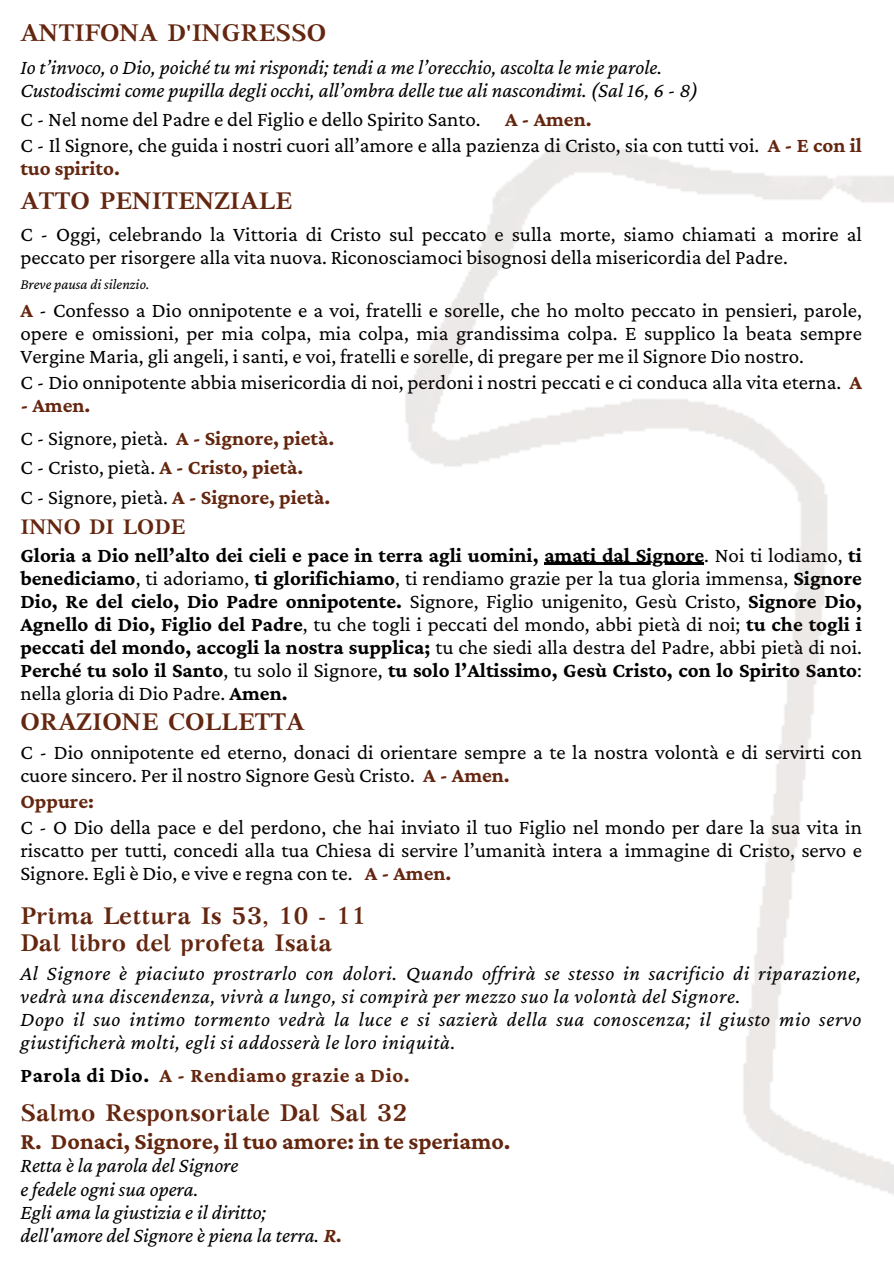
<style>
.page{position:relative;width:894px;height:1264px;background:#fff}
.page>*{position:absolute;margin:0;border:0;box-sizing:border-box;transform-origin:0 0}
.t1{font:700 24px/26.5px "GFS Artemisia";color:#64260f}
.t2{font:700 24px/28px "Crimson Pro";color:#64260f}
.t3{font:21px/23px "Crimson Pro";color:#000}
.t4{font:700 21px/23px "Crimson Pro";color:#000;text-align:justify}
.t5{font:italic 21px/23px "Crimson Pro";letter-spacing:.03em;color:#000}
.t6{font:italic 21px/23px "Crimson Pro";color:#000}
.t7{font:700 21px "Crimson Pro";letter-spacing:.03em;color:#64260f}
.t8{font:700 21px "Crimson Pro";color:#64260f}
.t9{font:700 21px "GFS Artemisia";color:#64260f}
.t10{font:italic 15px "Crimson Pro";color:#000}
.s1{font-weight:700;color:#64260f}
.s2{font-weight:400}
.s3{color:#000}
.s4{font-family:"GFS Artemisia"}
</style>
<div class="page">
<img style="left:405px;top:143px;width:488px;height:1051px">
<h1 class="t1" style="left:20px;top:22px;width:307px">ANTIFONA D'INGRESSO</h1>
<h6 class="t6" style="left:20px;top:55px;width:679px">Io t’invoco, o Dio, poiché tu mi rispondi; tendi a me l’orecchio, ascolta le mie parole.<br>Custodiscimi come pupilla degli occhi, all’ombra delle tue ali nascondimi. (Sal 16, 6 - 8)</h6>
<h6 class="t3" style="left:20px;top:107px;width:461px">C - Nel nome del Padre e del Figlio e dello Spirito Santo.</h6>
<h6 class="t3" style="left:20px;top:106px;width:842px;line-height:26.2px;text-indent:484px"><span class="s1">A - Amen.<br></span>C - Il Signore, che guida i nostri cuori all’amore e alla pazienza di Cristo, sia con tutti voi. <span class="s1">A - E con il</span></h6>
<h1 class="t8" style="left:20px;top:156px;width:101px">tuo spirito.</h1>
<h1 class="t1" style="left:20px;top:189px;width:273px">ATTO PENITENZIALE</h1>
<h6 class="t3" style="left:20px;top:222px;width:842px">C - Oggi, celebrando la Vittoria di Cristo sul peccato e sulla morte, siamo chiamati a morire al</h6>
<p class="t3" style="left:20px;top:245px;width:768px">peccato per risorgere alla vita nuova. Riconosciamoci bisognosi della misericordia del Padre.</p>
<p class="t10" style="left:20px;top:275px;width:130px">Breve pausa di silenzio.</p>
<h6 class="t3" style="left:20px;top:298px;width:842px;text-align:justify"><span class="s1">A</span> - Confesso a Dio onnipotente e a voi, fratelli e sorelle, che ho molto peccato in pensieri, parole, opere e omissioni, per mia colpa, mia colpa, mia grandissima colpa. E supplico la beata sempre Vergine Maria, gli angeli, i santi, e voi, fratelli e sorelle, di pregare per me il Signore Dio nostro.</h6>
<h6 class="t3" style="left:20px;top:370px;width:842px">C - Dio onnipotente abbia misericordia di noi, perdoni i nostri peccati e ci conduca alla vita eterna. <span class="s1">A</span></h6>
<h6 class="t7" style="left:20px;top:393px;width:71px">- Amen.</h6>
<h6 class="t3" style="left:20px;top:426px;width:315px">C - Signore, pietà. <span class="s1">A - Signore, pietà.</span></h6>
<h6 class="t3" style="left:20px;top:455px;width:284px">C - Cristo, pietà. <span class="s1">A - Cristo, pietà.</span></h6>
<h6 class="t3" style="left:20px;top:485px;width:311px">C - Signore, pietà. <span class="s1">A - Signore, pietà.</span></h6>
<h4 class="t9" style="left:20px;top:518px;width:166px">INNO DI LODE</h4>
<h6 class="t4" style="left:20px;top:543px;width:842px">Gloria a Dio nell’alto dei cieli e pace in terra agli uomini, amati dal Signore<span class="s2">. Noi ti lodiamo,</span> ti</h6>
<h1 class="t4" style="left:20px;top:566px;width:842px">benediciamo<span class="s2">, ti adoriamo,</span> ti glorifichiamo<span class="s2">, ti rendiamo grazie per la tua gloria immensa,</span> Signore Dio, Re del cielo, Dio Padre onnipotente. <span class="s2">Signore, Figlio unigenito, Gesù Cristo,</span> Signore Dio, Agnello di Dio, Figlio del Padre<span class="s2">, tu che togli i peccati del mondo, abbi pietà di noi;</span> tu che togli i peccati del mondo, accogli la nostra supplica; <span class="s2">tu che siedi alla destra del Padre, abbi pietà di noi.<br></span>Perché tu solo il Santo<span class="s2">, tu solo il Signore,</span> tu solo l’Altissimo, Gesù Cristo, con lo Spirito Santo<span class="s2">: nella gloria di Dio Padre.</span> Amen.</h1>
<h1 class="t1" style="left:20px;top:710px;width:286px">ORAZIONE COLLETTA</h1>
<h6 class="t3" style="left:20px;top:740px;width:842px">C - Dio onnipotente ed eterno, donaci di orientare sempre a te la nostra volontà e di servirti con cuore sincero. Per il nostro Signore Gesù Cristo. <span class="s1">A - Amen.</span></h6>
<h5 class="t7" style="left:20px;top:789px;width:75px">Oppure:</h5>
<h6 class="t3" style="left:20px;top:815px;width:842px;text-align:justify">C - O Dio della pace e del perdono, che hai inviato il tuo Figlio nel mondo per dare la sua vita in riscatto per tutti, concedi alla tua Chiesa di servire l’umanità intera a immagine di Cristo, servo e Signore. Egli è Dio, e vive e regna con te. <span class="s1">A - Amen.</span></h6>
<p class="t1" style="left:20px;top:905px;width:348px">Prima Lettura Is 53, 10 - 11<br>Dal libro del profeta Isaia</p>
<h2 class="t5" style="left:20px;top:961px;width:842px">Al Signore è piaciuto prostrarlo con dolori. Quando offrirà se stesso in sacrificio di riparazione, vedrà una discendenza, vivrà a lungo, si compirà per mezzo suo la volontà del Signore.<br>Dopo il suo intimo tormento vedrà la luce e si sazierà della sua conoscenza; il giusto mio servo giustificherà molti, egli si addosserà le loro iniquità.</h2>
<h6 class="t7" style="left:20px;top:1062px;width:391px"><span class="s3">Parola di Dio.</span> A - Rendiamo grazie a Dio.</h6>
<h5 class="t2" style="left:20px;top:1098px;width:491px"><span class="s4">Salmo Responsoriale Dal Sal 32<br></span>R. Donaci, Signore, il tuo amore: in te speriamo.</h5>
<h5 class="t6" style="left:20px;top:1153px;width:323px">Retta è la parola del Signore<br>e fedele ogni sua opera.<br>Egli ama la giustizia e il diritto; dell'amore del Signore è piena la terra. <span class="s1">R.</span></h5>
</div>
